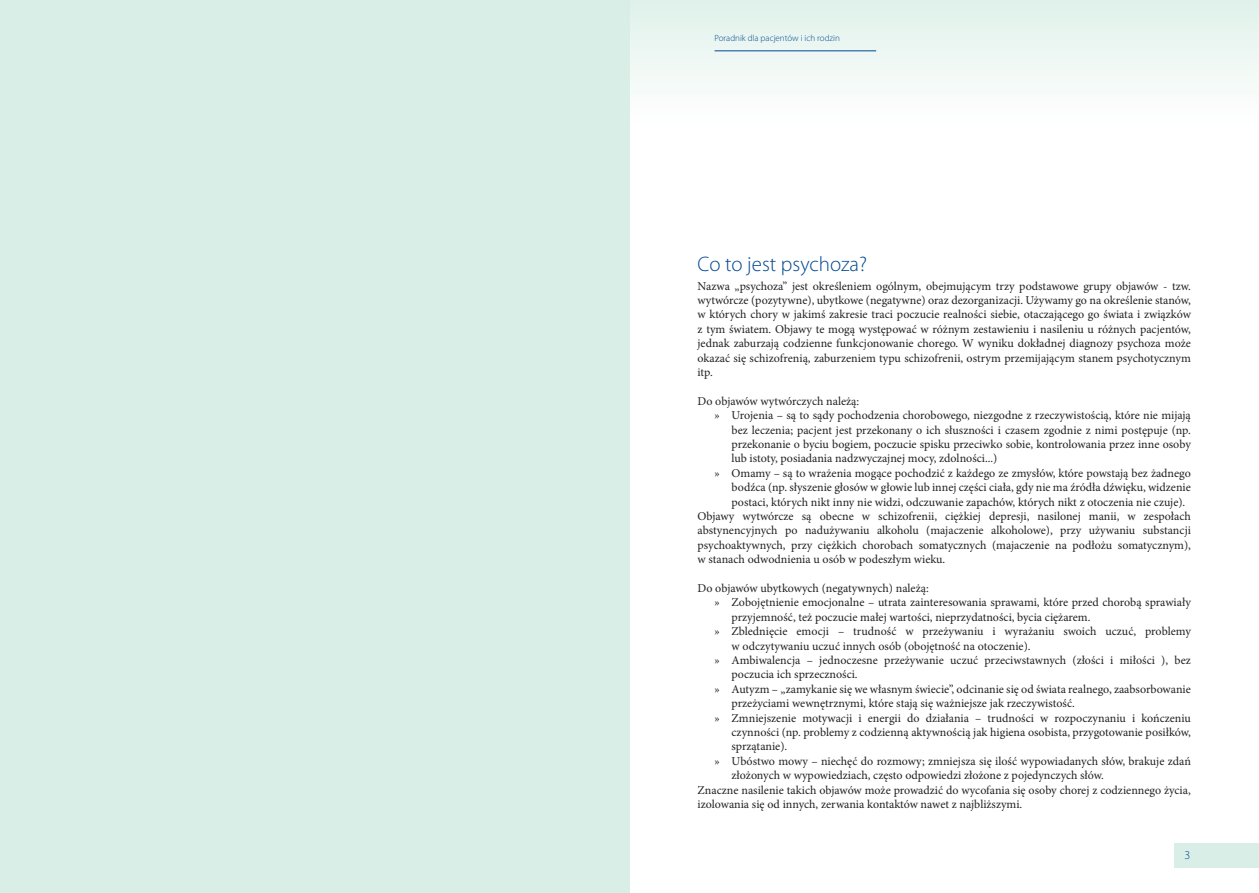
<style>
.page{position:relative;width:1259px;height:893px;background:#fff}
.page>*{position:absolute;margin:0;border:0;box-sizing:border-box;transform-origin:0 0}
.t1{font:300 21px "Myriad Pro";color:#004990}
.t2{font:12px/14.4px "Minion Pro";color:#231f20;text-align:justify}
.t3{font:300 12px "Myriad Pro";color:#004990}
.t4{font:300 9px "Myriad Pro";color:#004990}
</style>
<div class="page">
<div style="left:629px;top:0;width:630px;height:128px;background:linear-gradient(to bottom,#dff0e9,#fff)"></div>
<div style="left:1174px;top:843px;width:85px;height:24px;background:#d9eee6"></div>
<hr style="left:714px;top:51px;width:162px;height:1px;background:#004990">
<div style="left:0;top:0;width:629px;height:893px;background:#d9eee6"></div>
<p class="t4" style="left:714px;top:34px;width:127px">Poradnik dla pacjentów i ich rodzin</p>
<h1 class="t1" style="left:697px;top:256px;width:171px">Co to jest psychoza?</h1>
<p class="t2" style="left:697px;top:280px;width:495px">Nazwa „psychoza” jest określeniem ogólnym, obejmującym trzy podstawowe grupy objawów - tzw. wytwórcze (pozytywne), ubytkowe (negatywne) oraz dezorganizacji. Używamy go na określenie stanów, w których chory w jakimś zakresie traci poczucie realności siebie, otaczającego go świata i związków z tym światem. Objawy te mogą występować w różnym zestawieniu i nasileniu u różnych pacjentów, jednak zaburzają codzienne funkcjonowanie chorego. W wyniku dokładnej diagnozy psychoza może okazać się schizofrenią, zaburzeniem typu schizofrenii, ostrym przemijającym stanem psychotycznym itp.</p>
<p class="t2" style="left:697px;top:395px;width:163px">Do objawów wytwórczych należą:</p>
<p class="t2" style="left:714px;top:409px;width:478px">» Urojenia – są to sądy pochodzenia chorobowego, niezgodne z rzeczywistością, które nie mijają</p>
<p class="t2" style="left:731px;top:424px;width:461px">bez leczenia; pacjent jest przekonany o ich słuszności i czasem zgodnie z nimi postępuje (np.</p>
<p class="t2" style="left:731px;top:438px;width:461px">przekonanie o byciu bogiem, poczucie spisku przeciwko sobie, kontrolowania przez inne osoby</p>
<p class="t2" style="left:731px;top:452px;width:267px">lub istoty, posiadania nadzwyczajnej mocy, zdolności...)</p>
<p class="t2" style="left:714px;top:467px;width:478px">» Omamy – są to wrażenia mogące pochodzić z każdego ze zmysłów, które powstają bez żadnego</p>
<p class="t2" style="left:731px;top:481px;width:461px">bodźca (np. słyszenie głosów w głowie lub innej części ciała, gdy nie ma źródła dźwięku, widzenie</p>
<p class="t2" style="left:731px;top:496px;width:455px">postaci, których nikt inny nie widzi, odczuwanie zapachów, których nikt z otoczenia nie czuje).</p>
<p class="t2" style="left:697px;top:510px;width:495px">Objawy wytwórcze są obecne w schizofrenii, ciężkiej depresji, nasilonej manii, w zespołach</p>
<p class="t2" style="left:697px;top:524px;width:495px">abstynencyjnych po nadużywaniu alkoholu (majaczenie alkoholowe), przy używaniu substancji</p>
<p class="t2" style="left:697px;top:539px;width:495px">psychoaktywnych, przy ciężkich chorobach somatycznych (majaczenie na podłożu somatycznym),</p>
<p class="t2" style="left:697px;top:553px;width:249px">w stanach odwodnienia u osób w podeszłym wieku.</p>
<p class="t2" style="left:697px;top:582px;width:233px">Do objawów ubytkowych (negatywnych) należą:</p>
<p class="t2" style="left:714px;top:596px;width:478px">» Zobojętnienie emocjonalne – utrata zainteresowania sprawami, które przed chorobą sprawiały</p>
<p class="t2" style="left:731px;top:611px;width:360px">przyjemność, też poczucie małej wartości, nieprzydatności, bycia ciężarem.</p>
<p class="t2" style="left:714px;top:625px;width:478px">» Zblednięcie emocji – trudność w przeżywaniu i wyrażaniu swoich uczuć, problemy</p>
<p class="t2" style="left:731px;top:640px;width:300px">w odczytywaniu uczuć innych osób (obojętność na otoczenie).</p>
<p class="t2" style="left:714px;top:654px;width:478px">» Ambiwalencja – jednoczesne przeżywanie uczuć przeciwstawnych (złości i miłości ), bez</p>
<p class="t2" style="left:731px;top:668px;width:128px">poczucia ich sprzeczności.</p>
<p class="t2" style="left:714px;top:683px;width:478px">» Autyzm – „zamykanie się we własnym świecie”, odcinanie się od świata realnego, zaabsorbowanie</p>
<p class="t2" style="left:731px;top:697px;width:345px">przeżyciami wewnętrznymi, które stają się ważniejsze jak rzeczywistość.</p>
<p class="t2" style="left:714px;top:712px;width:478px">» Zmniejszenie motywacji i energii do działania – trudności w rozpoczynaniu i kończeniu</p>
<p class="t2" style="left:731px;top:726px;width:461px">czynności (np. problemy z codzienną aktywnością jak higiena osobista, przygotowanie posiłków,</p>
<p class="t2" style="left:731px;top:740px;width:57px">sprzątanie).</p>
<p class="t2" style="left:714px;top:755px;width:478px">» Ubóstwo mowy – niechęć do rozmowy; zmniejsza się ilość wypowiadanych słów, brakuje zdań</p>
<p class="t2" style="left:731px;top:769px;width:374px">złożonych w wypowiedziach, często odpowiedzi złożone z pojedynczych słów.</p>
<p class="t2" style="left:697px;top:784px;width:495px">Znaczne nasilenie takich objawów może prowadzić do wycofania się osoby chorej z codziennego życia,</p>
<p class="t2" style="left:697px;top:798px;width:326px">izolowania się od innych, zerwania kontaktów nawet z najbliższymi.</p>
<p class="t3" style="left:1184px;top:851px;width:7px">3</p>
</div>
